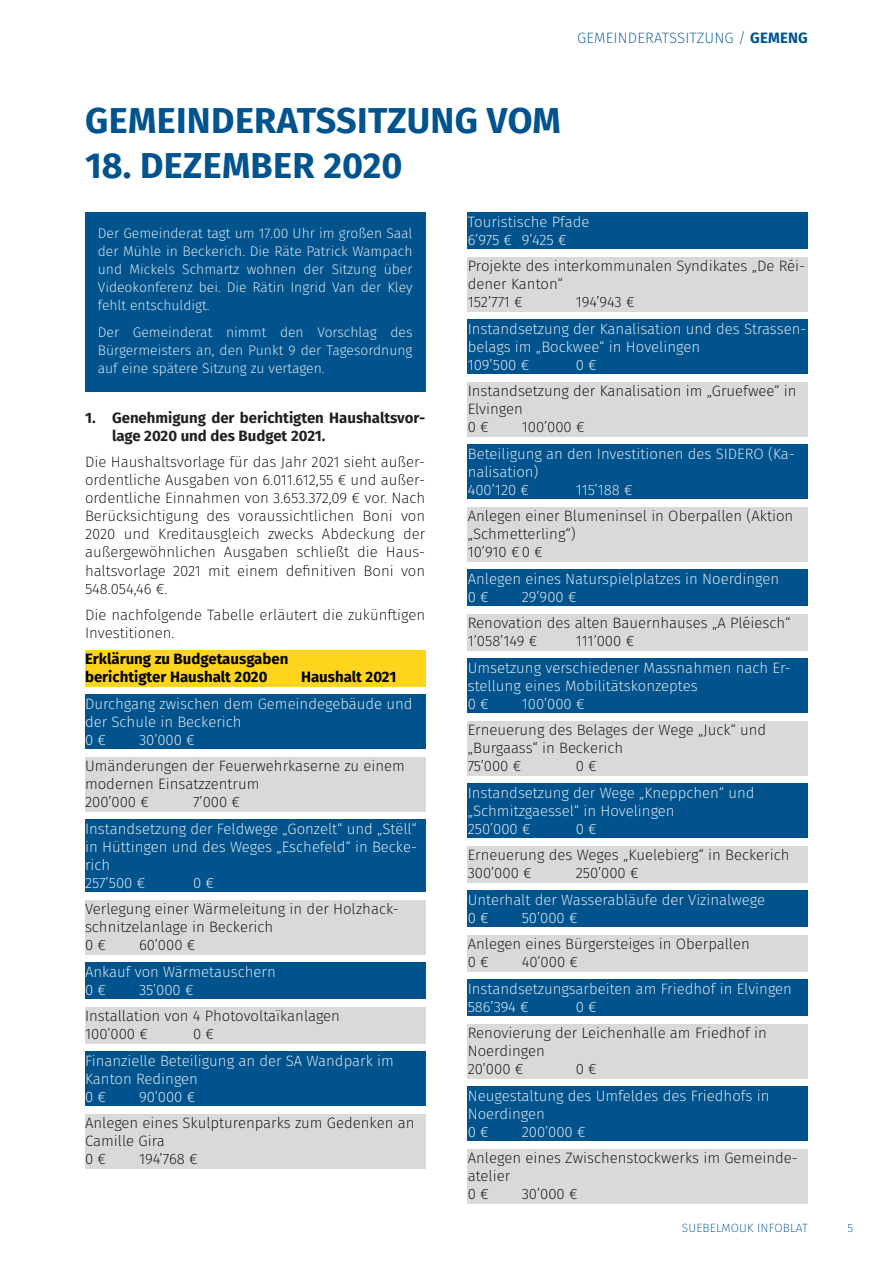
<style>
.page{position:relative;width:893px;height:1263px;background:#fff}
.page>*{position:absolute;margin:0;border:0;box-sizing:border-box;transform-origin:0 0}
.t1{font:700 36px "Fira Sans";letter-spacing:.01em;color:#00538d}
.t2{font:200 15px/18px "Fira Sans";color:#000}
.t3{font:200 15px/18px "Fira Sans";color:#fff}
.t4{font:700 15px/18px "Fira Sans";color:#231f20}
.t5{font:700 15px/18px "Fira Sans";color:#000}
.t6{font:200 15px "Fira Sans";letter-spacing:.01em;color:#00538d}
.t7{font:200 13.95px/18px "Fira Sans";color:#fff;text-align:justify}
.t8{font:200 12px "Fira Sans";letter-spacing:.01em;color:#00538d}
.s1{font-weight:700}
</style>
<div class="page">
<div style="left:85px;top:213px;width:340px;height:179px;background:#00538d"></div>
<div style="left:85px;top:650px;width:340px;height:36px;background:#fed41d"></div>
<div style="left:85px;top:695px;width:340px;height:54px;background:#00538d"></div>
<div style="left:85px;top:757px;width:340px;height:54px;background:#d9d9d9"></div>
<div style="left:85px;top:820px;width:340px;height:72px;background:#00538d"></div>
<div style="left:85px;top:900px;width:340px;height:54px;background:#d9d9d9"></div>
<div style="left:85px;top:963px;width:340px;height:36px;background:#00538d"></div>
<div style="left:85px;top:1007px;width:340px;height:36px;background:#d9d9d9"></div>
<div style="left:85px;top:1052px;width:340px;height:54px;background:#00538d"></div>
<div style="left:85px;top:1114px;width:340px;height:54px;background:#d9d9d9"></div>
<div style="left:468px;top:213px;width:340px;height:36px;background:#00538d"></div>
<div style="left:468px;top:257px;width:340px;height:54px;background:#d9d9d9"></div>
<div style="left:468px;top:320px;width:340px;height:54px;background:#00538d"></div>
<div style="left:468px;top:382px;width:340px;height:54px;background:#d9d9d9"></div>
<div style="left:468px;top:445px;width:340px;height:54px;background:#00538d"></div>
<div style="left:468px;top:507px;width:340px;height:54px;background:#d9d9d9"></div>
<div style="left:468px;top:570px;width:340px;height:36px;background:#00538d"></div>
<div style="left:468px;top:614px;width:340px;height:36px;background:#d9d9d9"></div>
<div style="left:468px;top:659px;width:340px;height:54px;background:#00538d"></div>
<div style="left:468px;top:721px;width:340px;height:54px;background:#d9d9d9"></div>
<div style="left:468px;top:783px;width:340px;height:54px;background:#00538d"></div>
<div style="left:468px;top:846px;width:340px;height:36px;background:#d9d9d9"></div>
<div style="left:468px;top:890px;width:340px;height:36px;background:#00538d"></div>
<div style="left:468px;top:935px;width:340px;height:36px;background:#d9d9d9"></div>
<div style="left:468px;top:979px;width:340px;height:36px;background:#00538d"></div>
<div style="left:468px;top:1024px;width:340px;height:54px;background:#d9d9d9"></div>
<div style="left:468px;top:1086px;width:340px;height:54px;background:#00538d"></div>
<div style="left:468px;top:1149px;width:340px;height:54px;background:#d9d9d9"></div>
<p class="t6" style="left:577px;top:27px;width:232px">GEMEINDERATSSITZUNG / <span class="s1">GEMENG</span></p>
<p class="t1" style="left:85px;top:90px;width:477px">GEMEINDERATSSITZUNG VOM</p>
<p class="t1" style="left:85px;top:135px;width:319px">18. DEZEMBER 2020</p>
<p class="t7" style="left:98px;top:225px;width:316px">Der Gemeinderat tagt um 17.00 Uhr im großen Saal der Mühle in Beckerich. Die Räte Patrick Wampach und Mickels Schmartz wohnen der Sitzung über Videokonferenz bei. Die Rätin Ingrid Van der Kley fehlt entschuldigt.</p>
<p class="t7" style="left:98px;top:323px;width:316px">Der Gemeinderat nimmt den Vorschlag des Bürgermeisters an, den Punkt 9 der Tagesordnung auf eine spätere Sitzung zu vertagen.</p>
<p class="t4" style="left:112px;top:408px;width:315px;text-indent:-27px">1. Genehmigung der berichtigten Haushaltsvor&shy;lage 2020 und des Budget 2021.</p>
<p class="t2" style="left:85px;top:453px;width:342px;text-align:justify">Die Haushaltsvorlage für das Jahr 2021 sieht außer&shy;ordentliche Ausgaben von 6.011.612,55 € und außer&shy;ordentliche Einnahmen von 3.653.372,09 € vor. Nach Berücksichtigung des voraussichtlichen Boni von 2020 und Kreditausgleich zwecks Abdeckung der außergewöhnlichen Ausgaben schließt die Haus&shy;haltsvorlage 2021 mit einem definitiven Boni von 548.054,46 €.</p>
<p class="t2" style="left:85px;top:606px;width:342px">Die nachfolgende Tabelle erläutert die zukünftigen<br>Investitionen.</p>
<p class="t5" style="left:85px;top:649px;width:205px">Erklärung zu Budgetausgaben berichtigter Haushalt 2020</p>
<p class="t5" style="left:301px;top:667px;width:97px">Haushalt 2021</p>
<p class="t3" style="left:85px;top:695px;width:329px">Durchgang zwischen dem Gemeindegebäude und der Schule in Beckerich<br>0 €</p>
<p class="t3" style="left:139px;top:731px;width:57px">30’000 €</p>
<p class="t2" style="left:85px;top:757px;width:321px">Umänderungen der Feuerwehrkaserne zu einem modernen Einsatzzentrum<br>200’000 €</p>
<p class="t2" style="left:193px;top:793px;width:49px">7’000 €</p>
<p class="t3" style="left:85px;top:820px;width:334px">Instandsetzung der Feldwege „Gonzelt“ und „Stëll“ in Hüttingen und des Weges „Eschefeld“ in Becke&shy;rich<br>257’500 €</p>
<p class="t3" style="left:193px;top:874px;width:23px">0 €</p>
<p class="t2" style="left:85px;top:900px;width:315px">Verlegung einer Wärmeleitung in der Holzhack&shy;schnitzelanlage in Beckerich<br>0 €</p>
<p class="t2" style="left:139px;top:936px;width:58px">60’000 €</p>
<p class="t3" style="left:85px;top:963px;width:192px">Ankauf von Wärmetauschern<br>0 €</p>
<p class="t3" style="left:139px;top:981px;width:56px">35’000 €</p>
<p class="t2" style="left:85px;top:1007px;width:256px">Installation von 4 Photovoltaïkanlagen<br>100’000 €</p>
<p class="t2" style="left:193px;top:1025px;width:23px">0 €</p>
<p class="t3" style="left:85px;top:1052px;width:310px">Finanzielle Beteiligung an der SA Wandpark im<br>Kanton Redingen<br>0 €</p>
<p class="t3" style="left:139px;top:1088px;width:58px">90’000 €</p>
<p class="t2" style="left:85px;top:1114px;width:331px">Anlegen eines Skulpturenparks zum Gedenken an<br>Camille Gira<br>0 €</p>
<p class="t2" style="left:139px;top:1150px;width:60px">194’768 €</p>
<p class="t3" style="left:468px;top:212px;width:123px">Touristische Pfade<br>6’975 € 9’425 €</p>
<p class="t2" style="left:468px;top:257px;width:339px">Projekte des interkommunalen Syndikates „De Réi&shy;dener Kanton“<br>152’771 €</p>
<p class="t2" style="left:576px;top:293px;width:60px">194’943 €</p>
<p class="t3" style="left:468px;top:319px;width:340px">Instandsetzung der Kanalisation und des Strassen&shy;belags im „Bockwee“ in Hovelingen<br>109’500 €</p>
<p class="t3" style="left:576px;top:355px;width:23px">0 €</p>
<p class="t2" style="left:468px;top:382px;width:330px">Instandsetzung der Kanalisation im „Gruefwee“ in<br>Elvingen<br>0 €</p>
<p class="t2" style="left:522px;top:418px;width:64px">100’000 €</p>
<p class="t3" style="left:468px;top:444px;width:328px">Beteiligung an den Investitionen des SIDERO (Ka&shy;nalisation)<br>400’120 €</p>
<p class="t3" style="left:576px;top:480px;width:58px">115’188 €</p>
<p class="t2" style="left:468px;top:507px;width:327px">Anlegen einer Blumeninsel in Oberpallen (Aktion „Schmetterling“)<br>10’910 €0 €</p>
<p class="t3" style="left:468px;top:569px;width:313px">Anlegen eines Naturspielplatzes in Noerdingen<br>0 €</p>
<p class="t3" style="left:522px;top:587px;width:56px">29’900 €</p>
<p class="t2" style="left:468px;top:614px;width:324px">Renovation des alten Bauernhauses „A Pléiesch“<br>1’058’149 €</p>
<p class="t2" style="left:576px;top:632px;width:60px">111’000 €</p>
<p class="t3" style="left:468px;top:658px;width:325px">Umsetzung verschiedener Massnahmen nach Er&shy;stellung eines Mobilitätskonzeptes<br>0 €</p>
<p class="t3" style="left:522px;top:694px;width:64px">100’000 €</p>
<p class="t2" style="left:468px;top:721px;width:300px">Erneuerung des Belages der Wege „Juck“ und „Burgaass“ in Beckerich<br>75’000 €</p>
<p class="t2" style="left:576px;top:757px;width:23px">0 €</p>
<p class="t3" style="left:468px;top:783px;width:288px">Instandsetzung der Wege „Kneppchen“ und „Schmitzgaessel“ in Hovelingen<br>250’000 €</p>
<p class="t3" style="left:576px;top:819px;width:23px">0 €</p>
<p class="t2" style="left:468px;top:846px;width:323px">Erneuerung des Weges „Kuelebierg“ in Beckerich<br>300’000 €</p>
<p class="t2" style="left:576px;top:864px;width:64px">250’000 €</p>
<p class="t3" style="left:468px;top:890px;width:299px">Unterhalt der Wasserabläufe der Vizinalwege<br>0 €</p>
<p class="t3" style="left:522px;top:908px;width:57px">50’000 €</p>
<p class="t2" style="left:468px;top:935px;width:284px">Anlegen eines Bürgersteiges in Oberpallen<br>0 €</p>
<p class="t2" style="left:522px;top:953px;width:58px">40’000 €</p>
<p class="t3" style="left:468px;top:979px;width:326px">Instandsetzungsarbeiten am Friedhof in Elvingen<br>586’394 €</p>
<p class="t3" style="left:576px;top:997px;width:23px">0 €</p>
<p class="t2" style="left:468px;top:1024px;width:301px">Renovierung der Leichenhalle am Friedhof in<br>Noerdingen<br>20’000 €</p>
<p class="t2" style="left:576px;top:1060px;width:23px">0 €</p>
<p class="t3" style="left:468px;top:1086px;width:303px">Neugestaltung des Umfeldes des Friedhofs in<br>Noerdingen<br>0 €</p>
<p class="t3" style="left:522px;top:1122px;width:65px">200’000 €</p>
<p class="t2" style="left:468px;top:1149px;width:332px">Anlegen eines Zwischenstockwerks im Gemeinde&shy;atelier<br>0 €</p>
<p class="t2" style="left:522px;top:1185px;width:57px">30’000 €</p>
<p class="t8" style="left:682px;top:1219px;width:127px">SUEBELMOUK INFOBLAT</p>
<p class="t8" style="left:848px;top:1219px;width:7px">5</p>
</div>
